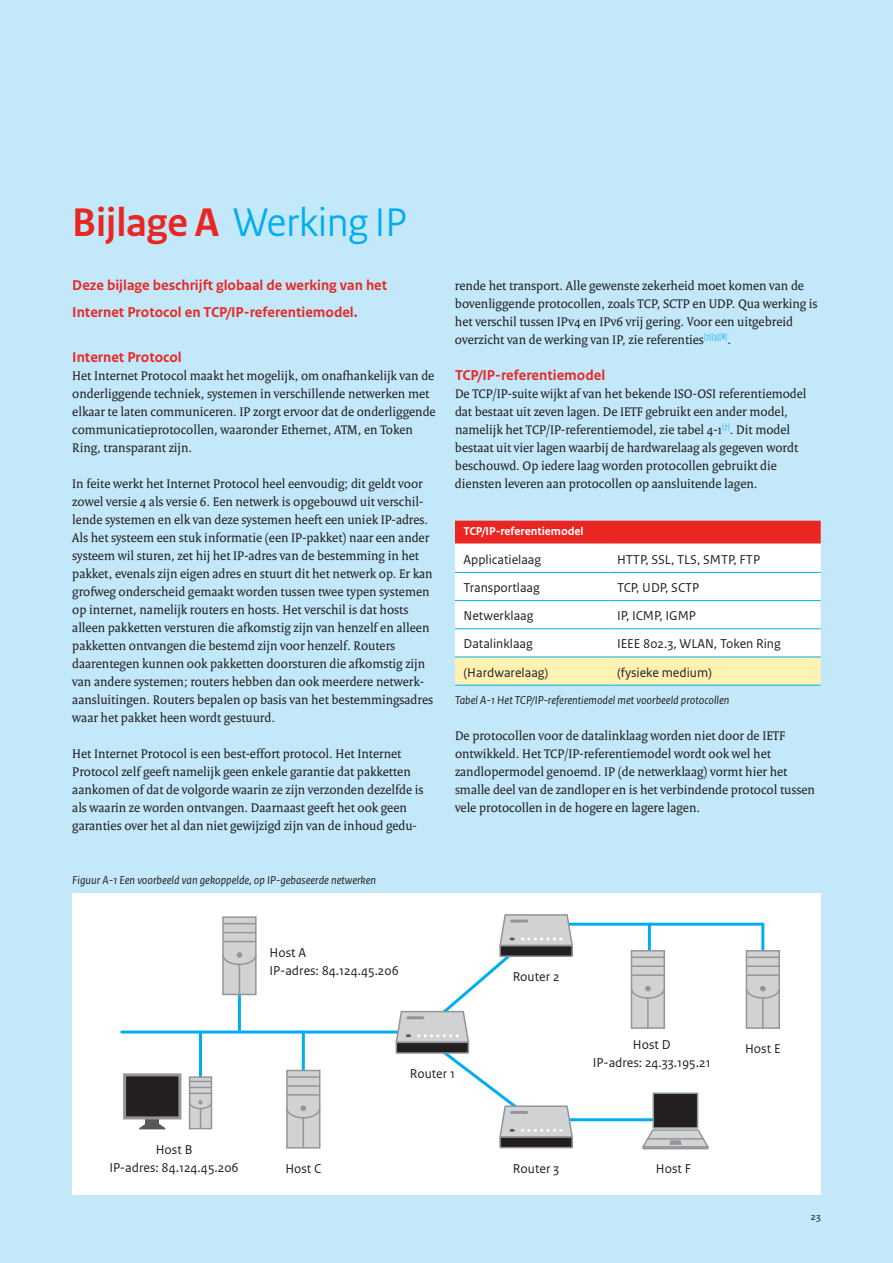
<style>
.page{position:relative;width:893px;height:1263px;background:#c2e8f9}
.page>*{position:absolute;margin:0;border:0;box-sizing:border-box;transform-origin:0 0}
.t1{font:42px "Rijksoverheid Sans Heading";color:#00aeef}
.t2{font:700 15px/27px "Rijksoverheid Sans Text";color:#ea2622}
.t3{font:13.5px/18px "Rijksoverheid Serif";color:#231f20}
.t4{font:13.5px/18px "Rijksoverheid Sans Text";color:#231f20}
.t5{font:italic 12px "Rijksoverheid Sans Text";color:#231f20}
.t6{font:700 12px "Rijksoverheid Sans Text";color:#fff}
.t7{font:10.5px "Rijksoverheid Sans Text";color:#231f20}
.s1{font-weight:700;color:#ea2622}
</style>
<div class="page">
<div style="left:811px;top:1215px;width:9px;height:7px;background:#c2e8f9"></div>
<div style="left:72px;top:894px;width:749px;height:301px;background:#fff"></div>
<hr style="left:122px;top:1030px;width:284px;height:3px;background:#00aeef">
<hr style="left:560px;top:1118px;width:106px;height:3px;background:#00aeef">
<hr style="left:563px;top:923px;width:200px;height:3px;background:#00aeef">
<hr style="left:761px;top:924px;width:3px;height:43px;background:#00aeef">
<hr style="left:648px;top:924px;width:3px;height:43px;background:#00aeef">
<hr style="left:238px;top:959px;width:3px;height:73px;background:#00aeef">
<hr style="left:199px;top:1032px;width:3px;height:68px;background:#00aeef">
<hr style="left:302px;top:1032px;width:3px;height:68px;background:#00aeef">
<div style="left:653px;top:1093px;width:45px;height:35px;background:#231f20"></div>
<div style="left:652px;top:1092px;width:46px;height:36px;border:2px solid #939598"></div>
<div style="left:642px;top:1146px;width:67px;height:3px;background:#d1d2d4;border:2px solid #939598"></div>
<svg style="left:642px;top:1128px;width:67px;height:20px"></svg>
<div style="left:746px;top:950px;width:34px;height:79px;background:#d1d2d4;border:2px solid #939598"></div>
<hr style="left:762px;top:997px;width:2px;height:31px;background:#939598">
<hr style="left:747px;top:974px;width:32px;height:2px;background:#939598">
<hr style="left:747px;top:965px;width:32px;height:2px;background:#939598">
<hr style="left:747px;top:956px;width:32px;height:2px;background:#939598">
<svg style="left:745px;top:986px;width:35px;height:13px"></svg>
<div style="left:631px;top:950px;width:34px;height:79px;background:#d1d2d4;border:2px solid #939598"></div>
<hr style="left:647px;top:997px;width:2px;height:31px;background:#939598">
<hr style="left:632px;top:974px;width:32px;height:2px;background:#939598">
<hr style="left:632px;top:965px;width:32px;height:2px;background:#939598">
<hr style="left:632px;top:956px;width:32px;height:2px;background:#939598">
<svg style="left:630px;top:986px;width:35px;height:13px"></svg>
<div style="left:286px;top:1070px;width:34px;height:78px;background:#d1d2d4;border:2px solid #939598"></div>
<hr style="left:303px;top:1117px;width:1px;height:31px;background:#939598">
<hr style="left:287px;top:1094px;width:32px;height:2px;background:#939598">
<hr style="left:287px;top:1085px;width:32px;height:2px;background:#939598">
<hr style="left:287px;top:1076px;width:32px;height:2px;background:#939598">
<svg style="left:286px;top:1105px;width:35px;height:14px"></svg>
<div style="left:222px;top:916px;width:35px;height:79px;background:#d1d2d4;border:2px solid #939598"></div>
<hr style="left:239px;top:964px;width:1px;height:30px;background:#939598">
<hr style="left:223px;top:941px;width:32px;height:1px;background:#939598">
<hr style="left:223px;top:932px;width:32px;height:1px;background:#939598">
<hr style="left:223px;top:923px;width:32px;height:1px;background:#939598">
<svg style="left:222px;top:952px;width:35px;height:14px"></svg>
<svg style="left:145px;top:1119px;width:14px;height:4px"></svg>
<svg style="left:139px;top:1123px;width:27px;height:7px"></svg>
<div style="left:125px;top:1075px;width:55px;height:43px;background:#231f20"></div>
<div style="left:123px;top:1073px;width:58px;height:46px;border:3px solid #939598"></div>
<div style="left:189px;top:1076px;width:23px;height:53px;background:#d1d2d4;border:2px solid #939598"></div>
<hr style="left:190px;top:1092px;width:21px;height:2px;background:#939598">
<svg style="left:190px;top:1081px;width:21px;height:7px"></svg>
<svg style="left:188px;top:1100px;width:25px;height:29px"></svg>
<div style="left:500px;top:1137px;width:72px;height:10px;background:#231f20"></div>
<div style="left:499px;top:1136px;width:74px;height:12px;border:2px solid #939598"></div>
<svg style="left:395px;top:914px;width:179px;height:224px"></svg>
<svg style="left:455px;top:521px;width:366px;height:164px"></svg>
<hr style="left:455px;top:572px;width:153px;height:1px;background:#00aeef">
<hr style="left:608px;top:572px;width:213px;height:1px;background:#00aeef">
<hr style="left:455px;top:600px;width:153px;height:1px;background:#00aeef">
<hr style="left:608px;top:600px;width:213px;height:1px;background:#00aeef">
<hr style="left:455px;top:543px;width:153px;height:2px;background:#fff">
<hr style="left:608px;top:543px;width:213px;height:2px;background:#fff">
<hr style="left:455px;top:657px;width:153px;height:1px;background:#00aeef">
<hr style="left:608px;top:657px;width:213px;height:1px;background:#00aeef">
<hr style="left:455px;top:628px;width:153px;height:1px;background:#00aeef">
<hr style="left:608px;top:628px;width:213px;height:1px;background:#00aeef">
<hr style="left:455px;top:685px;width:153px;height:1px;background:#00aeef">
<hr style="left:608px;top:685px;width:213px;height:1px;background:#00aeef">
<img style="left:0;top:0;width:1px;height:631px">
<h1 class="t1" style="left:72px;top:198px;width:336px"><span class="s1">Bijlage A</span> Werking IP</h1>
<p class="t2" style="left:72px;top:272px;width:316px">Deze bijlage beschrijft globaal de werking van het<br>Internet Protocol en TCP/IP-referentiemodel.</p>
<p class="t2" style="left:72px;top:344px;width:111px">Internet Protocol</p>
<p class="t3" style="left:72px;top:366px;width:365px">Het Internet Protocol maakt het mogelijk, om onafhankelijk van de onderliggende techniek, systemen in verschillende netwerken met elkaar te laten communiceren. IP zorgt ervoor dat de onderliggende communicatieprotocollen, waaronder Ethernet, ATM, en Token Ring, transparant zijn.</p>
<p class="t3" style="left:72px;top:474px;width:362px">In feite werkt het Internet Protocol heel eenvoudig; dit geldt voor zowel versie 4 als versie 6. Een netwerk is opgebouwd uit verschil&shy;lende systemen en elk van deze systemen heeft een uniek IP-adres.<br>Als het systeem een stuk informatie (een IP-pakket) naar een ander systeem wil sturen, zet hij het IP-adres van de bestemming in het pakket, evenals zijn eigen adres en stuurt dit het netwerk op. Er kan grofweg onderscheid gemaakt worden tussen twee typen systemen op internet, namelijk routers en hosts. Het verschil is dat hosts alleen pakketten versturen die afkomstig zijn van henzelf en alleen pakketten ontvangen die bestemd zijn voor henzelf. Routers daarentegen kunnen ook pakketten doorsturen die afkomstig zijn van andere systemen; routers hebben dan ook meerdere netwerk&shy;aansluitingen. Routers bepalen op basis van het bestemmingsadres waar het pakket heen wordt gestuurd.</p>
<p class="t3" style="left:72px;top:744px;width:353px">Het Internet Protocol is een best-effort protocol. Het Internet Protocol zelf geeft namelijk geen enkele garantie dat pakketten aankomen of dat de volgorde waarin ze zijn verzonden dezelfde is als waarin ze worden ontvangen. Daarnaast geeft het ook geen garanties over het al dan niet gewijzigd zijn van de inhoud gedu-</p>
<p class="t5" style="left:72px;top:873px;width:305px">Figuur A-1 Een voorbeeld van gekoppelde, op IP-gebaseerde netwerken</p>
<p class="t3" style="left:455px;top:276px;width:364px">rende het transport. Alle gewenste zekerheid moet komen van de bovenliggende protocollen, zoals TCP, SCTP en UDP. Qua werking is het verschil tussen IPv4 en IPv6 vrij gering. Voor een uitgebreid overzicht van de werking van IP, zie referenties<sup>[7][3][8]</sup>.</p>
<p class="t2" style="left:455px;top:362px;width:152px">TCP/IP-referentiemodel</p>
<p class="t3" style="left:455px;top:384px;width:353px">De TCP/IP-suite wijkt af van het bekende ISO-OSI referentiemodel dat bestaat uit zeven lagen. De IETF gebruikt een ander model, namelijk het TCP/IP-referentiemodel, zie tabel 4-1<sup>[7]</sup>. Dit model bestaat uit vier lagen waarbij de hardwarelaag als gegeven wordt beschouwd. Op iedere laag worden protocollen gebruikt die diensten leveren aan protocollen op aansluitende lagen.</p>
<p class="t6" style="left:463px;top:525px;width:122px">TCP/IP-referentiemodel</p>
<p class="t4" style="left:463px;top:551px;width:79px">Applicatielaag</p>
<p class="t4" style="left:617px;top:551px;width:145px">HTTP, SSL, TLS, SMTP, FTP</p>
<p class="t4" style="left:463px;top:579px;width:78px">Transportlaag</p>
<p class="t4" style="left:617px;top:579px;width:84px">TCP, UDP, SCTP</p>
<p class="t4" style="left:463px;top:607px;width:71px">Netwerklaag</p>
<p class="t4" style="left:617px;top:607px;width:81px">IP, ICMP, IGMP</p>
<p class="t4" style="left:463px;top:635px;width:71px">Datalinklaag</p>
<p class="t4" style="left:617px;top:635px;width:165px">IEEE 802.3, WLAN, Token Ring</p>
<p class="t4" style="left:463px;top:663px;width:86px">(Hardwarelaag)</p>
<p class="t4" style="left:617px;top:663px;width:96px">(fysieke medium)</p>
<p class="t5" style="left:455px;top:693px;width:276px">Tabel A-1 Het TCP/IP-referentiemodel met voorbeeld protocollen</p>
<p class="t3" style="left:455px;top:726px;width:361px">De protocollen voor de datalinklaag worden niet door de IETF ontwikkeld. Het TCP/IP-referentiemodel wordt ook wel het zandlopermodel genoemd. IP (de netwerklaag) vormt hier het smalle deel van de zandloper en is het verbindende protocol tussen vele protocollen in de hogere en lagere lagen.</p>
<p class="t4" style="left:270px;top:944px;width:131px">Host A<br>IP-adres: 84.124.45.206</p>
<p class="t4" style="left:513px;top:968px;width:48px">Router 2</p>
<p class="t4" style="left:109px;top:1141px;width:131px;text-align:center">Host B<br>IP-adres: 84.124.45.206</p>
<p class="t4" style="left:285px;top:1159px;width:37px">Host C</p>
<p class="t4" style="left:410px;top:1065px;width:47px">Router 1</p>
<p class="t4" style="left:633px;top:1035px;width:39px">Host D</p>
<p class="t4" style="left:745px;top:1040px;width:37px">Host E</p>
<p class="t4" style="left:593px;top:1053px;width:119px">IP-adres: 24.33.195.21</p>
<p class="t4" style="left:513px;top:1159px;width:48px">Router 3</p>
<p class="t4" style="left:656px;top:1159px;width:37px">Host F</p>
<p class="t7" style="left:811px;top:1211px;width:11px">23</p>
</div>
